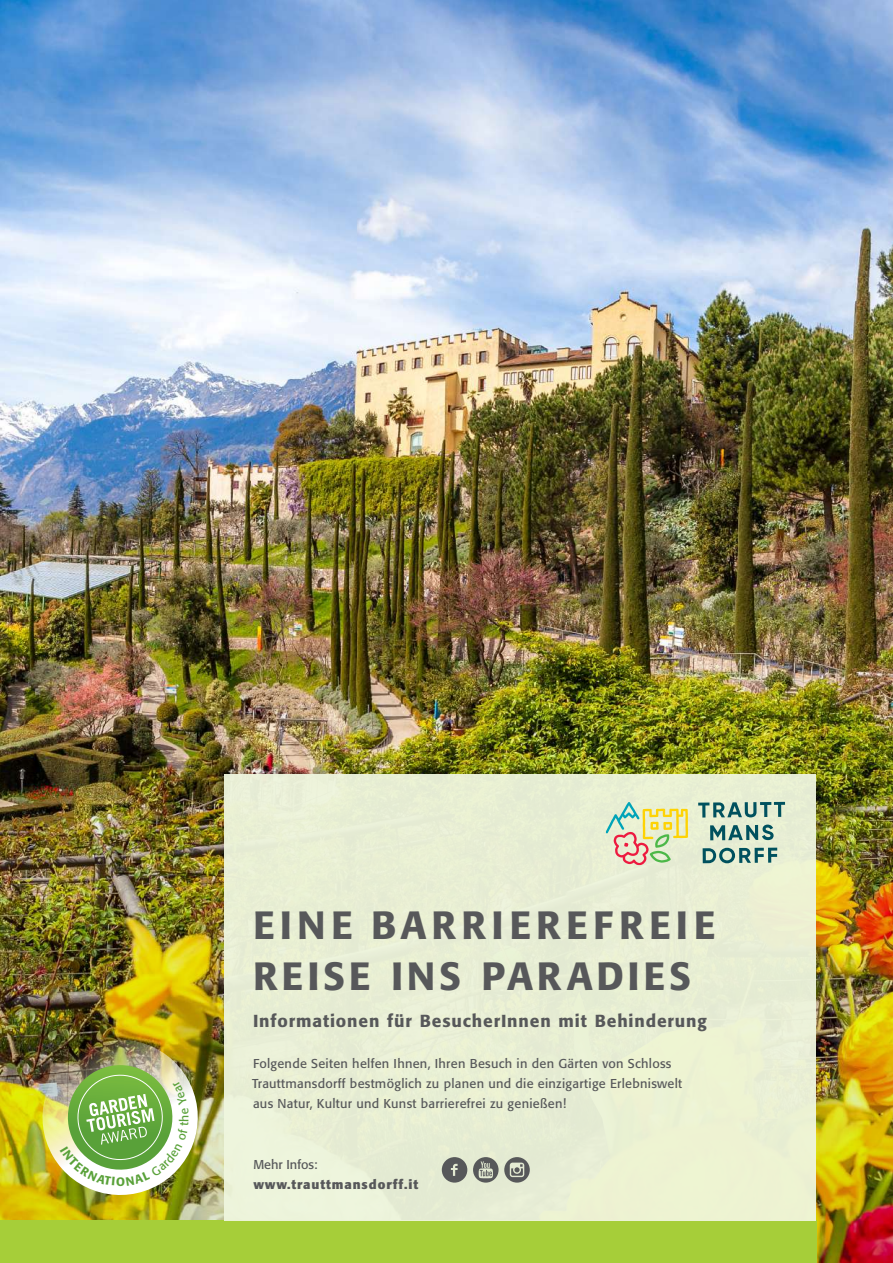
<style>
.page{position:relative;width:893px;height:1263px;background:#fff}
.page>*{position:absolute;margin:0;border:0;box-sizing:border-box;transform-origin:0 0}
.t1{font:500 39px/50.7px "Formata";letter-spacing:.125em;color:#57585a}
.t2{font:500 17.25px "Formata";letter-spacing:.05em;color:#57585a}
.t3{font:12.75px/20.2px "Formata";letter-spacing:.02em;color:#57585a}
.t4{font:700 12.75px "Formata";letter-spacing:.07em;color:#57585a}
.t5{font:12.75px "Formata";color:#57585a}
</style>
<div class="page">
<img style="left:0;top:0;width:893px;height:631px">
<img style="left:0;top:631px;width:893px;height:632px">
<div style="left:0;top:1220px;width:816px;height:43px;background:#a6ce39"></div>
<div style="left:225px;top:774px;width:591px;height:446px;background:#e9efd3"></div>
<div style="left:655px;top:1118px;width:131px;height:75px;background:#eef3d2"></div>
<svg style="left:442px;top:1157px;width:25px;height:25px"></svg>
<svg style="left:473px;top:1157px;width:57px;height:25px"></svg>
<svg style="left:703px;top:848px;width:74px;height:15px"></svg>
<svg style="left:710px;top:824px;width:64px;height:16px"></svg>
<svg style="left:698px;top:802px;width:87px;height:15px"></svg>
<svg style="left:605px;top:802px;width:83px;height:63px"></svg>
<img style="left:31px;top:1029px;width:178px;height:177px">
<h1 class="t1" style="left:253px;top:900px;width:464px">EINE BARRIEREFREIE<br>REISE INS PARADIES</h1>
<h2 class="t2" style="left:253px;top:1010px;width:455px">Informationen für BesucherInnen mit Behinderung</h2>
<p class="t3" style="left:252px;top:1053px;width:432px">Folgende Seiten helfen Ihnen, Ihren Besuch in den Gärten von Schloss<br>Trauttmansdorff bestmöglich zu planen und die einzigartige Erlebniswelt aus Natur, Kultur und Kunst barrierefrei zu genießen!</p>
<p class="t5" style="left:253px;top:1156px;width:66px">Mehr Infos:</p>
<p class="t4" style="left:253px;top:1176px;width:166px">www.trauttmansdorff.it</p>
</div>
